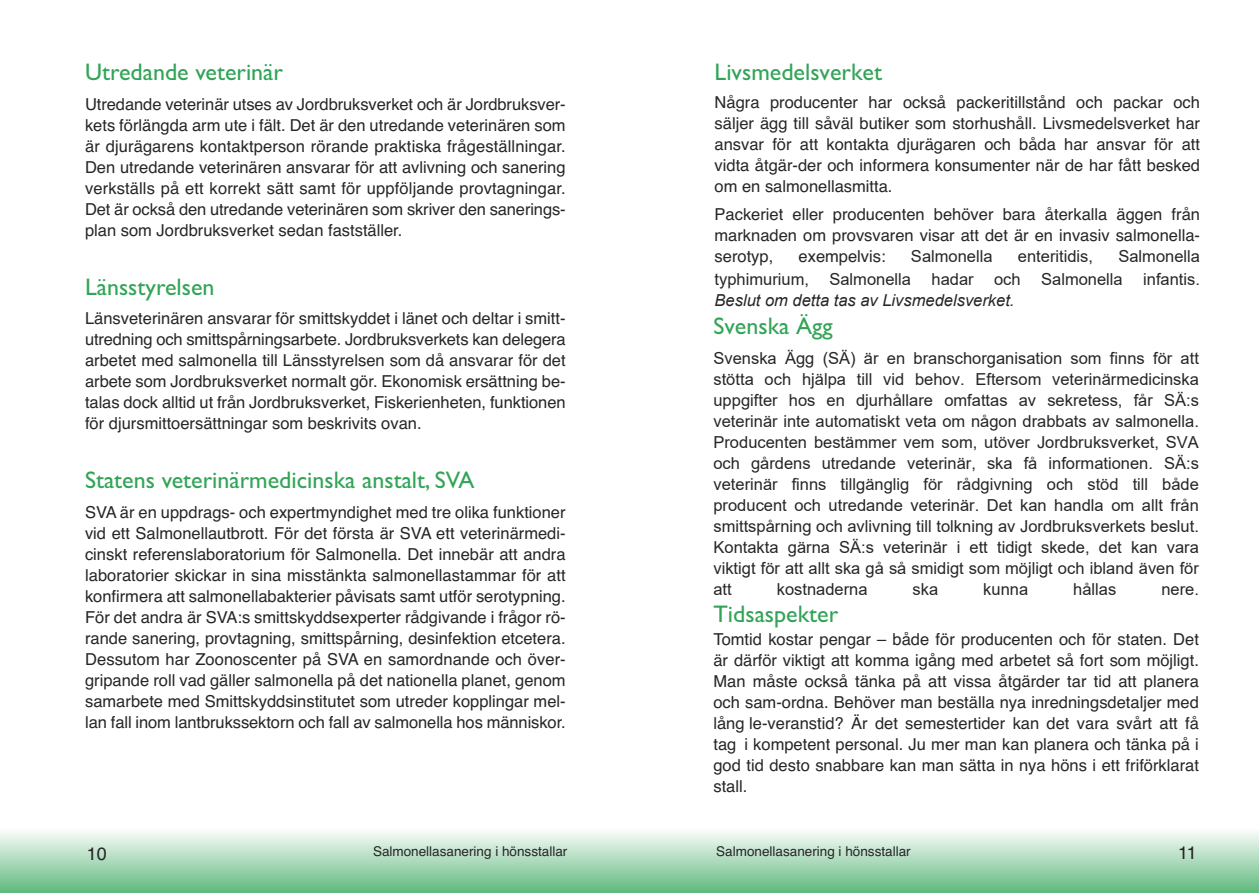
<style>
.page{position:relative;width:1259px;height:893px;background:#fff}
.page>*{position:absolute;margin:0;border:0;box-sizing:border-box;transform-origin:0 0}
.t1{font:24px "Gill Sans";color:#32a457}
.t2{font:18px "Helvetica";color:#272627}
.t3{font:16.5px/21px "Helvetica";color:#272627;text-align:justify}
.t4{font:16.5px/21px "Arial";color:#272627;text-align:right}
.t5{font:italic 16.5px "Arial";color:#272627}
.t6{font:13.5px "Helvetica";color:#272627}
</style>
<div class="page">
<div style="left:0;top:829px;width:1259px;height:64px;background:linear-gradient(to bottom,#fbfdfb,#62b97f)"></div>
<h1 class="t1" style="left:85px;top:58px;width:199px">Utredande veterinär</h1>
<p class="t3" style="left:85px;top:94px;width:482px">Utredande veterinär utses av Jordbruksverket och är Jordbruksver&shy;kets förlängda arm ute i fält. Det är den utredande veterinären som är djurägarens kontaktperson rörande praktiska frågeställningar.<br>Den utredande veterinären ansvarar för att avlivning och sanering verkställs på ett korrekt sätt samt för uppföljande provtagningar.<br>Det är också den utredande veterinären som skriver den sanerings&shy;plan som Jordbruksverket sedan fastställer.</p>
<h1 class="t1" style="left:85px;top:273px;width:131px">Länsstyrelsen</h1>
<p class="t3" style="left:85px;top:308px;width:482px">Länsveterinären ansvarar för smittskyddet i länet och deltar i smitt&shy;utredning och smittspårningsarbete. Jordbruksverkets kan delegera arbetet med salmonella till Länsstyrelsen som då ansvarar för det arbete som Jordbruksverket normalt gör. Ekonomisk ersättning be&shy;talas dock alltid ut från Jordbruksverket, Fiskerienheten, funktionen för djursmittoersättningar som beskrivits ovan.</p>
<h1 class="t1" style="left:85px;top:466px;width:391px">Statens veterinärmedicinska anstalt, SVA</h1>
<p class="t3" style="left:85px;top:502px;width:482px">SVA är en uppdrags- och expertmyndighet med tre olika funktioner vid ett Salmonellautbrott. För det första är SVA ett veterinärmedi&shy;cinskt referenslaboratorium för Salmonella. Det innebär att andra laboratorier skickar in sina misstänkta salmonellastammar för att konfirmera att salmonellabakterier påvisats samt utför serotypning.<br>För det andra är SVA:s smittskyddsexperter rådgivande i frågor rö&shy;rande sanering, provtagning, smittspårning, desinfektion etcetera.<br>Dessutom har Zoonoscenter på SVA en samordnande och över&shy;gripande roll vad gäller salmonella på det nationella planet, genom samarbete med Smittskyddsinstitutet som utreder kopplingar mel&shy;lan fall inom lantbrukssektorn och fall av salmonella hos människor.</p>
<h1 class="t1" style="left:714px;top:58px;width:169px">Livsmedelsverket</h1>
<p class="t3" style="left:714px;top:92px;width:487px">Några producenter har också packeritillstånd och packar och säljer ägg till såväl butiker som storhushåll. Livsmedelsverket har ansvar för att kontakta djurägaren och båda har ansvar för att vidta åtgär-der och informera konsumenter när de har fått besked om en salmonellasmitta.</p>
<p class="t3" style="left:714px;top:204px;width:487px">Packeriet eller producenten behöver bara återkalla äggen från marknaden om provsvaren visar att det är en invasiv salmonella&shy;serotyp,</p>
<p class="t4" style="left:714px;top:245px;width:487px;line-height:22.2px">Salmonella<br>typhimurium, Salmonella hadar och Salmonella infantis.</p>
<p class="t5" style="left:714px;top:289px;width:301px">Beslut om detta tas av Livsmedelsverket.</p>
<h1 class="t1" style="left:713px;top:312px;width:121px">Svenska Ägg</h1>
<p class="t4" style="left:713px;top:347px;width:487px;text-align:justify">Svenska Ägg (SÄ) är en branschorganisation som finns för att stötta och hjälpa till vid behov. Eftersom veterinärmedicinska uppgifter hos en djurhållare omfattas av sekretess, får SÄ:s veterinär inte automatiskt veta om någon drabbats av salmonella.<br>Producenten bestämmer vem som, utöver Jordbruksverket, SVA och gårdens utredande veterinär, ska få informationen. SÄ:s veterinär finns tillgänglig för rådgivning och stöd till både producent och utredande veterinär. Det kan handla om allt från smittspårning och avlivning till tolkning av Jordbruksverkets beslut.<br>Kontakta gärna SÄ:s veterinär i ett tidigt skede, det kan vara viktigt för att allt ska gå så smidigt som möjligt och ibland även för att</p>
<p class="t3" style="left:798px;top:246px;width:89px">exempelvis:</p>
<p class="t4" style="left:911px;top:246px;width:83px">Salmonella</p>
<p class="t4" style="left:1018px;top:246px;width:77px">enteritidis,</p>
<p class="t4" style="left:777px;top:578px;width:92px">kostnaderna</p>
<p class="t4" style="left:912px;top:578px;width:27px">ska</p>
<p class="t4" style="left:983px;top:578px;width:46px">kunna</p>
<p class="t4" style="left:1073px;top:578px;width:45px">hållas</p>
<p class="t4" style="left:1161px;top:578px;width:39px">nere.</p>
<h1 class="t1" style="left:713px;top:599px;width:126px">Tidsaspekter</h1>
<p class="t3" style="left:713px;top:629px;width:487px">Tomtid kostar pengar – både för producenten och för staten. Det är därför viktigt att komma igång med arbetet så fort som möjligt.<br>Man måste också tänka på att vissa åtgärder tar tid att planera och sam-ordna. Behöver man beställa nya inredningsdetaljer med lång le-veranstid? Är det semestertider kan det vara svårt att få tag i kompetent personal. Ju mer man kan planera och tänka på i god tid desto snabbare kan man sätta in nya höns i ett friförklarat stall.</p>
<p class="t2" style="left:87px;top:843px;width:22px">10</p>
<p class="t6" style="left:373px;top:843px;width:196px">Salmonellasanering i hönsstallar</p>
<p class="t6" style="left:716px;top:843px;width:196px">Salmonellasanering i hönsstallar</p>
<p class="t2" style="left:1178px;top:842px;width:20px">11</p>
</div>
